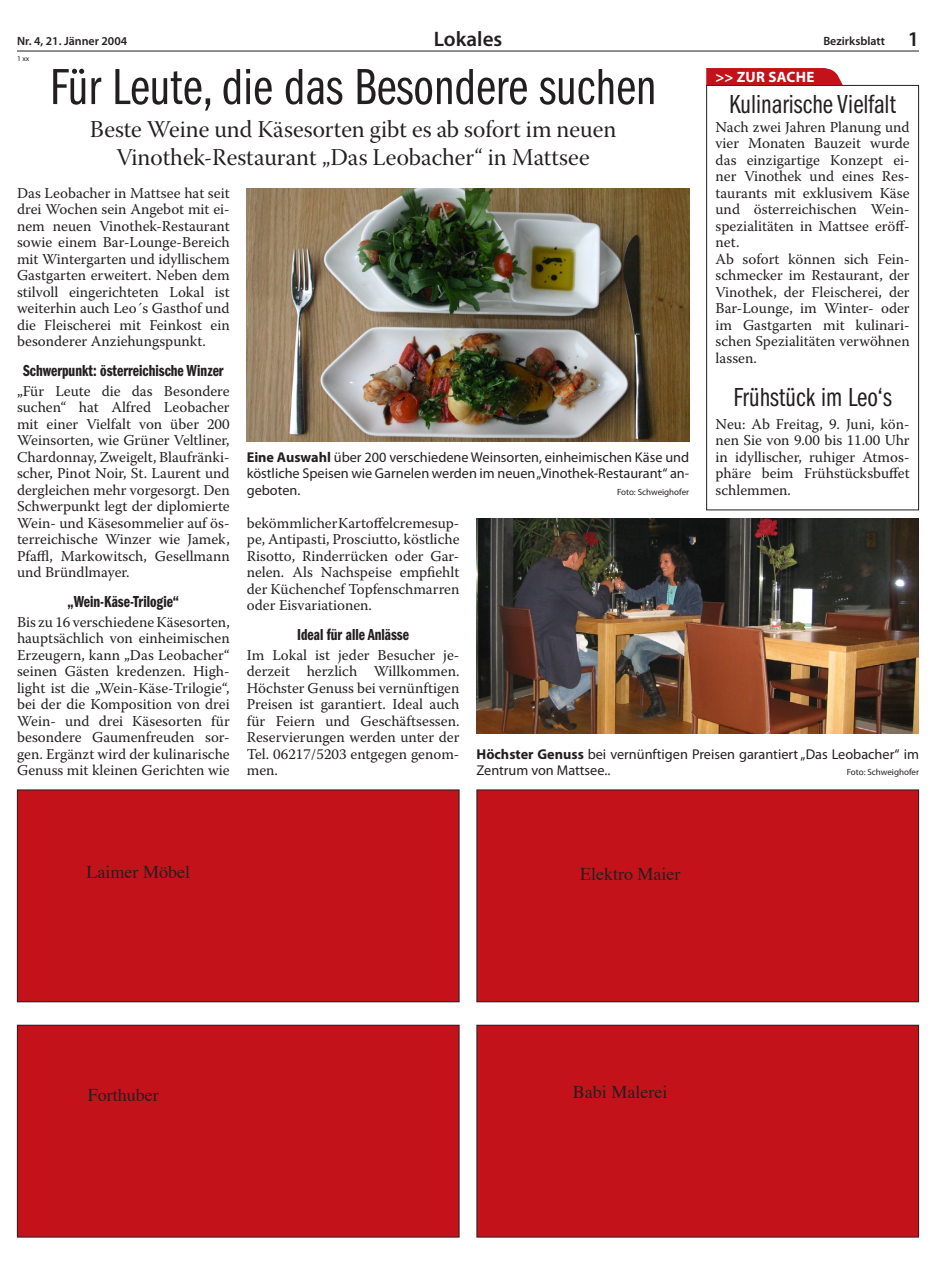
<style>
.page{position:relative;width:936px;height:1263px;background:#fff}
.page>*{position:absolute;margin:0;border:0;box-sizing:border-box;transform-origin:0 0}
.t1{font:52.5px "ITC Franklin Gothic Std Bk Cp";color:#231f20}
.t2{font:27px "ITC Franklin Gothic Std Bk Cp";color:#231f20}
.t3{font:24px/28.5px "Warnock Pro Subh";color:#231f20;text-align:center}
.t4{font:600 21px "Myriad Pro";color:#231f20}
.t5{font:18px "Times";color:#231f20}
.t6{font:16.5px "ITC Franklin Gothic Std Dm Cp";color:#231f20}
.t7{font:15px/16.5px "Warnock Pro";color:#231f20;text-align:justify}
.t8{font:700 15px "Myriad Pro";letter-spacing:.02em;color:#fff}
.t9{font:14.25px/16.5px "Myriad Pro";color:#231f20}
.t10{font:600 12px "Myriad Pro";color:#231f20}
.t11{font:9px "Myriad Pro";color:#231f20}
.t12{font:7.5px "Myriad Pro";color:#231f20}
.s1{font-size:21px}
.s2{font-weight:700;color:#231e1f}
</style>
<div class="page">
<hr style="left:17px;top:51px;width:901px;height:1px;background:#231f20">
<div style="left:17px;top:1025px;width:442px;height:212px;background:#c4121a"></div>
<div style="left:17px;top:1025px;width:442px;height:212px;border:1px solid #231f20"></div>
<div style="left:477px;top:1025px;width:441px;height:212px;background:#c4121a"></div>
<div style="left:476px;top:1025px;width:442px;height:212px;border:1px solid #231f20"></div>
<div style="left:17px;top:790px;width:442px;height:212px;background:#c4121a"></div>
<div style="left:17px;top:789px;width:442px;height:213px;border:1px solid #231f20"></div>
<div style="left:477px;top:790px;width:441px;height:212px;background:#c4121a"></div>
<div style="left:476px;top:789px;width:442px;height:213px;border:1px solid #231f20"></div>
<img style="left:476px;top:518px;width:442px;height:215px">
<img style="left:247px;top:189px;width:442px;height:252px">
<div style="left:706px;top:85px;width:212px;height:425px;border:1px solid #231f20"></div>
<div style="left:706px;top:68px;width:136px;height:17px;background:#c4121a"></div>
<p class="t10" style="left:17px;top:34px;width:112px">Nr. 4, 21. Jänner 2004</p>
<h3 class="t4" style="left:433px;top:27px;width:70px">Lokales</h3>
<p class="t10" style="left:823px;top:34px;width:97px">Bezirksblatt <span class="s1">1</span></p>
<p class="t12" style="left:17px;top:54px;width:14px">1 xx</p>
<h1 class="t1" style="left:50px;top:58px;width:608px">Für Leute, die das Besondere suchen</h1>
<h3 class="t3" style="left:90px;top:118px;width:528px">Beste Weine und Käsesorten gibt es ab sofort im neuen<br>Vinothek-Restaurant „Das Leobacher“ in Mattsee</h3>
<p class="t7" style="left:17px;top:184px;width:214px">Das Leobacher in Mattsee hat seit drei Wochen sein Angebot mit ei&shy;nem neuen Vinothek-Restaurant sowie einem Bar-Lounge-Bereich mit Wintergarten und idyllischem Gastgarten erweitert. Neben dem stilvoll eingerichteten Lokal ist weiterhin auch Leo´s Gasthof und die Fleischerei mit Feinkost ein besonderer Anziehungspunkt.</p>
<p class="t6" style="left:23px;top:362px;width:202px">Schwerpunkt: österreichische Winzer</p>
<p class="t7" style="left:17px;top:382px;width:214px">„Für Leute die das Besondere suchen“ hat Alfred Leobacher mit einer Vielfalt von über 200<br>Weinsorten, wie Grüner Veltliner, Chardonnay, Zweigelt, Blaufränki&shy;scher, Pinot Noir, St. Laurent und dergleichen mehr vorgesorgt. Den Schwerpunkt legt der diplomierte Wein- und Käsesommelier auf ös&shy;terreichische Winzer wie Jamek, Pfaffl, Markowitsch, Gesellmann und Bründlmayer.</p>
<p class="t6" style="left:68px;top:593px;width:113px">„Wein-Käse-Trilogie“</p>
<p class="t7" style="left:17px;top:613px;width:214px">Bis zu 16 verschiedene Käsesorten, hauptsächlich von einheimischen Erzeugern, kann „Das Leobacher“ seinen Gästen kredenzen. High&shy;light ist die „Wein-Käse-Trilogie“, bei der die Komposition von drei Wein- und drei Käsesorten für besondere Gaumenfreuden sor&shy;gen. Ergänzt wird der kulinarische Genuss mit kleinen Gerichten wie</p>
<p class="t8" style="left:715px;top:68px;width:100px">&gt;&gt; ZUR SACHE</p>
<h2 class="t2" style="left:729px;top:89px;width:168px">Kulinarische Vielfalt</h2>
<p class="t7" style="left:715px;top:118px;width:196px;text-align:left">Nach zwei Jahren Planung und vier Monaten Bauzeit wurde das einzigartige Konzept ei&shy;ner Vinothek und eines Res&shy;taurants mit exklusivem Käse und österreichischen Wein&shy;spezialitäten in Mattsee eröff&shy;net.<br>Ab sofort können sich Fein&shy;schmecker im Restaurant, der<br>Vinothek, der Fleischerei, der<br>Bar-Lounge, im Winter- oder im Gastgarten mit kulinari&shy;schen Spezialitäten verwöhnen lassen.</p>
<h2 class="t2" style="left:733px;top:382px;width:160px">Frühstück im Leo‘s</h2>
<p class="t7" style="left:715px;top:415px;width:196px">Neu: Ab Freitag, 9. Juni, kön&shy;nen Sie von 9.00 bis 11.00 Uhr in idyllischer, ruhiger Atmos&shy;phäre beim Frühstücksbuffet schlemmen.</p>
<p class="t9" style="left:247px;top:449px;width:444px;text-align:justify"><span class="s2">Eine Auswahl</span> über 200 verschiedene Weinsorten, einheimischen Käse und köstliche Speisen wie Garnelen werden im neuen „Vinothek-Restaurant“ an&shy;geboten.</p>
<p class="t11" style="left:617px;top:487px;width:74px">Foto: Schweighofer</p>
<p class="t7" style="left:247px;top:514px;width:214px">bekömmlicher Kartoffelcremesup&shy;pe, Antipasti, Prosciutto, köstliche Risotto, Rinderrücken oder Gar&shy;nelen. Als Nachspeise empfiehlt der Küchenchef Topfenschmarren oder Eisvariationen.</p>
<p class="t6" style="left:297px;top:626px;width:113px">Ideal für alle Anlässe</p>
<p class="t7" style="left:247px;top:646px;width:214px">Im Lokal ist jeder Besucher je&shy;derzeit herzlich Willkommen.<br>Höchster Genuss bei vernünftigen Preisen ist garantiert. Ideal auch für Feiern und Geschäftsessen.<br>Reservierungen werden unter der Tel. 06217/5203 entgegen genom&shy;men.</p>
<p class="t9" style="left:476px;top:746px;width:444px"><span class="s2">Höchster Genuss</span> bei vernünftigen Preisen garantiert „Das Leobacher“ im<br>Zentrum von Mattsee..</p>
<p class="t11" style="left:846px;top:767px;width:74px">Foto: Schweighofer</p>
<p class="t5" style="left:86px;top:861px;width:105px">Laimer Möbel</p>
<p class="t5" style="left:580px;top:862px;width:102px">Elektro Maier</p>
<p class="t5" style="left:88px;top:1083px;width:72px">Forthuber</p>
<p class="t5" style="left:573px;top:1080px;width:96px">Babi Malerei</p>
</div>
